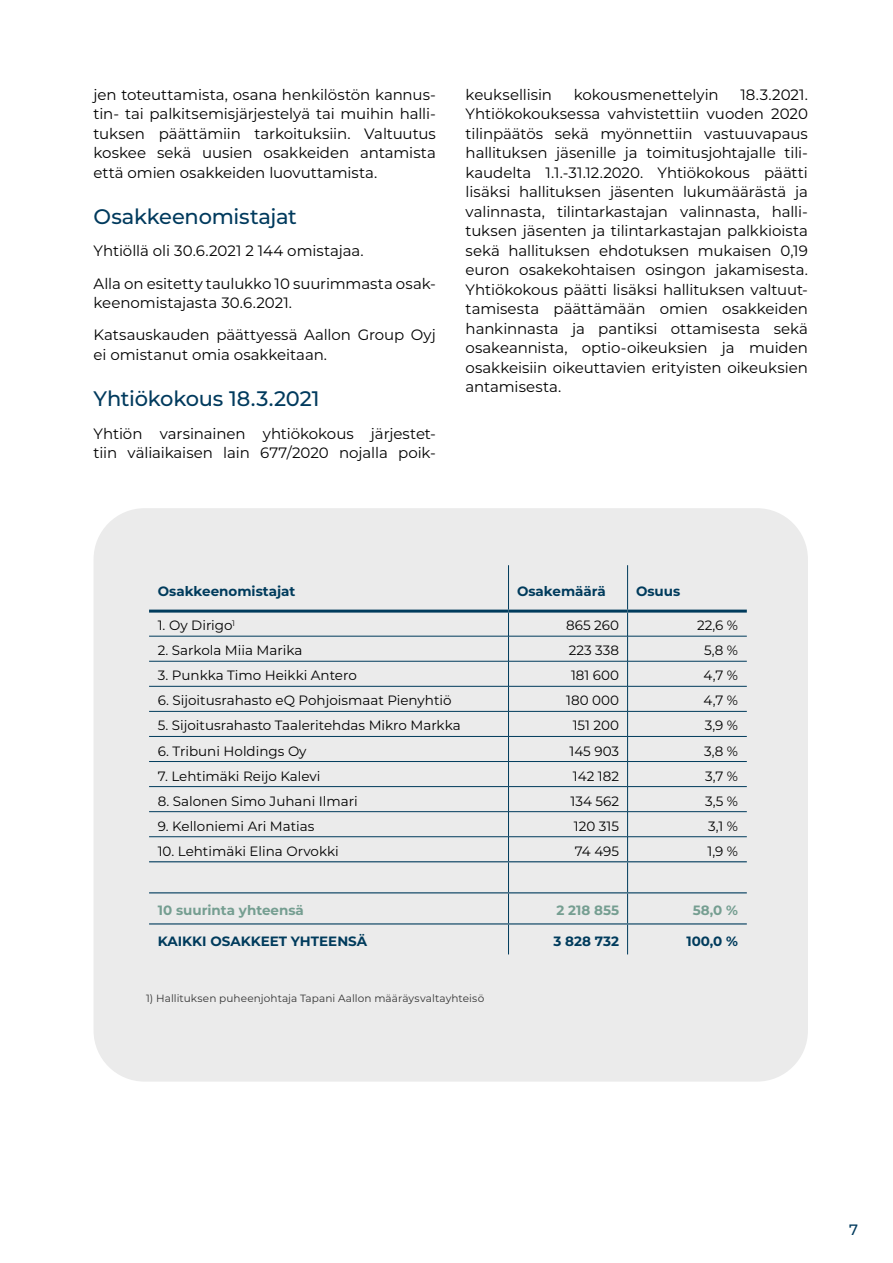
<style>
.page{position:relative;width:893px;height:1263px;background:#fff}
.page>*{position:absolute;margin:0;border:0;box-sizing:border-box;transform-origin:0 0}
.t1{font:500 21px "Montserrat";letter-spacing:-.01em;color:#003a5d}
.t2{font:15px/19.5px "Montserrat";letter-spacing:-.005em;color:#000}
.t3{font:500 15px "Montserrat";color:#003a5d}
.t4{font:13.5px "Montserrat";color:#000}
.t5{font:700 13.5px "Montserrat";color:#003b5c}
.t6{font:700 13.5px "Montserrat";color:#759e91}
.t7{font:10.5px "Montserrat";letter-spacing:.01em;color:#333}
</style>
<div class="page">
<div style="left:94px;top:508px;width:714px;height:573px;background:#ebebeb;border-radius:51px"></div>
<hr style="left:149px;top:636px;width:359px;height:1px;background:#003b5c">
<hr style="left:508px;top:636px;width:120px;height:1px;background:#003b5c">
<hr style="left:628px;top:636px;width:119px;height:1px;background:#003b5c">
<hr style="left:149px;top:661px;width:359px;height:1px;background:#003b5c">
<hr style="left:508px;top:661px;width:120px;height:1px;background:#003b5c">
<hr style="left:628px;top:661px;width:119px;height:1px;background:#003b5c">
<hr style="left:149px;top:686px;width:359px;height:1px;background:#003b5c">
<hr style="left:508px;top:686px;width:120px;height:1px;background:#003b5c">
<hr style="left:628px;top:686px;width:119px;height:1px;background:#003b5c">
<hr style="left:149px;top:711px;width:359px;height:1px;background:#003b5c">
<hr style="left:508px;top:711px;width:120px;height:1px;background:#003b5c">
<hr style="left:628px;top:711px;width:119px;height:1px;background:#003b5c">
<hr style="left:149px;top:736px;width:359px;height:1px;background:#003b5c">
<hr style="left:508px;top:736px;width:120px;height:1px;background:#003b5c">
<hr style="left:628px;top:736px;width:119px;height:1px;background:#003b5c">
<hr style="left:149px;top:761px;width:359px;height:1px;background:#003b5c">
<hr style="left:508px;top:761px;width:120px;height:1px;background:#003b5c">
<hr style="left:628px;top:761px;width:119px;height:1px;background:#003b5c">
<hr style="left:149px;top:786px;width:359px;height:1px;background:#003b5c">
<hr style="left:508px;top:786px;width:120px;height:1px;background:#003b5c">
<hr style="left:628px;top:786px;width:119px;height:1px;background:#003b5c">
<hr style="left:149px;top:811px;width:359px;height:1px;background:#003b5c">
<hr style="left:508px;top:811px;width:120px;height:1px;background:#003b5c">
<hr style="left:628px;top:811px;width:119px;height:1px;background:#003b5c">
<hr style="left:149px;top:836px;width:359px;height:1px;background:#003b5c">
<hr style="left:508px;top:836px;width:120px;height:1px;background:#003b5c">
<svg style="left:508px;top:613px;width:1px;height:248px"></svg>
<hr style="left:628px;top:836px;width:119px;height:1px;background:#003b5c">
<svg style="left:627px;top:613px;width:1px;height:248px"></svg>
<hr style="left:508px;top:862px;width:1px;height:30px;background:#003b5c">
<hr style="left:627px;top:862px;width:1px;height:30px;background:#003b5c">
<hr style="left:508px;top:893px;width:1px;height:30px;background:#003b5c">
<hr style="left:627px;top:893px;width:1px;height:30px;background:#003b5c">
<hr style="left:508px;top:924px;width:1px;height:30px;background:#003b5c">
<hr style="left:627px;top:924px;width:1px;height:30px;background:#003b5c">
<hr style="left:149px;top:610px;width:359px;height:3px;background:#003b5c">
<hr style="left:149px;top:861px;width:359px;height:1px;background:#003b5c">
<hr style="left:508px;top:861px;width:120px;height:1px;background:#003b5c">
<hr style="left:628px;top:861px;width:119px;height:1px;background:#003b5c">
<hr style="left:508px;top:565px;width:1px;height:45px;background:#003b5c">
<hr style="left:508px;top:610px;width:120px;height:3px;background:#003b5c">
<hr style="left:627px;top:565px;width:1px;height:45px;background:#003b5c">
<hr style="left:628px;top:610px;width:119px;height:3px;background:#003b5c">
<hr style="left:149px;top:892px;width:359px;height:1px;background:#003b5c">
<hr style="left:508px;top:892px;width:120px;height:1px;background:#003b5c">
<hr style="left:628px;top:892px;width:119px;height:1px;background:#003b5c">
<hr style="left:149px;top:923px;width:359px;height:1px;background:#003b5c">
<hr style="left:508px;top:923px;width:120px;height:1px;background:#003b5c">
<hr style="left:628px;top:923px;width:119px;height:1px;background:#003b5c">
<p class="t2" style="left:94px;top:84px;width:344px;text-align:justify">jen toteuttamista, osana henkilöstön kannus&shy;tin- tai palkitsemisjärjestelyä tai muihin halli&shy;tuksen päättämiin tarkoituksiin. Valtuutus koskee sekä uusien osakkeiden antamista että omien osakkeiden luovuttamista.</p>
<h1 class="t1" style="left:94px;top:202px;width:205px">Osakkeenomistajat</h1>
<p class="t2" style="left:94px;top:234px;width:344px;line-height:32.2px">Yhtiöllä oli 30.6.2021 2 144 omistajaa.<br>Alla on esitetty taulukko 10 suurimmasta osak-</p>
<p class="t2" style="left:94px;top:286px;width:344px;line-height:32.2px">keenomistajasta 30.6.2021.<br>Katsauskauden päättyessä Aallon Group Oyj</p>
<p class="t2" style="left:94px;top:344px;width:235px">ei omistanut omia osakkeitaan.</p>
<h1 class="t1" style="left:94px;top:384px;width:227px">Yhtiökokous 18.3.2021</h1>
<p class="t2" style="left:94px;top:423px;width:344px">Yhtiön varsinainen yhtiökokous järjestet&shy;tiin väliaikaisen lain 677/2020 nojalla poik-</p>
<p class="t2" style="left:466px;top:84px;width:88px">keuksellisin</p>
<p class="t2" style="left:574px;top:84px;width:146px">kokousmenettelyin</p>
<p class="t2" style="left:466px;top:84px;width:344px;text-align:justify;text-indent:275px">18.3.2021.<br>Yhtiökokouksessa vahvistettiin vuoden 2020 tilinpäätös sekä myönnettiin vastuuvapaus hallituksen jäsenille ja toimitusjohtajalle tili&shy;kaudelta 1.1.-31.12.2020. Yhtiökokous päätti lisäksi hallituksen jäsenten lukumäärästä ja valinnasta, tilintarkastajan valinnasta, halli&shy;tuksen jäsenten ja tilintarkastajan palkkioista sekä hallituksen ehdotuksen mukaisen 0,19 euron osakekohtaisen osingon jakamisesta.<br>Yhtiökokous päätti lisäksi hallituksen valtuut&shy;tamisesta päättämään omien osakkeiden hankinnasta ja pantiksi ottamisesta sekä osakeannista, optio-oikeuksien ja muiden osakkeisiin oikeuttavien erityisten oikeuksien antamisesta.</p>
<p class="t5" style="left:158px;top:581px;width:139px">Osakkeenomistajat</p>
<p class="t5" style="left:517px;top:581px;width:90px">Osakemäärä</p>
<p class="t5" style="left:636px;top:581px;width:46px">Osuus</p>
<p class="t4" style="left:158px;top:616px;width:79px">1. Oy Dirigo<sup>1</sup></p>
<p class="t4" style="left:566px;top:616px;width:54px">865 260</p>
<p class="t4" style="left:697px;top:616px;width:43px">22,6 %</p>
<p class="t4" style="left:158px;top:641px;width:146px">2. Sarkola Miia Marika</p>
<p class="t4" style="left:569px;top:641px;width:52px">223 338</p>
<p class="t4" style="left:704px;top:641px;width:35px">5,8 %</p>
<p class="t4" style="left:158px;top:666px;width:201px">3. Punkka Timo Heikki Antero</p>
<p class="t4" style="left:571px;top:666px;width:49px">181 600</p>
<p class="t4" style="left:704px;top:666px;width:36px">4,7 %</p>
<p class="t4" style="left:158px;top:691px;width:295px">6. Sijoitusrahasto eQ Pohjoismaat Pienyhtiö</p>
<p class="t4" style="left:566px;top:691px;width:54px">180 000</p>
<p class="t4" style="left:704px;top:691px;width:36px">4,7 %</p>
<p class="t4" style="left:158px;top:716px;width:304px">5. Sijoitusrahasto Taaleritehdas Mikro Markka</p>
<p class="t4" style="left:573px;top:716px;width:48px">151 200</p>
<p class="t4" style="left:705px;top:716px;width:35px">3,9 %</p>
<p class="t4" style="left:158px;top:741px;width:150px">6. Tribuni Holdings Oy</p>
<p class="t4" style="left:569px;top:741px;width:51px">145 903</p>
<p class="t4" style="left:704px;top:741px;width:35px">3,8 %</p>
<p class="t4" style="left:158px;top:766px;width:164px">7. Lehtimäki Reijo Kalevi</p>
<p class="t4" style="left:573px;top:766px;width:48px">142 182</p>
<p class="t4" style="left:705px;top:766px;width:34px">3,7 %</p>
<p class="t4" style="left:158px;top:791px;width:201px">8. Salonen Simo Juhani Ilmari</p>
<p class="t4" style="left:571px;top:791px;width:50px">134 562</p>
<p class="t4" style="left:705px;top:791px;width:34px">3,5 %</p>
<p class="t4" style="left:158px;top:817px;width:158px">9. Kelloniemi Ari Matias</p>
<p class="t4" style="left:574px;top:817px;width:47px">120 315</p>
<p class="t4" style="left:708px;top:817px;width:31px">3,1 %</p>
<p class="t4" style="left:158px;top:842px;width:182px">10. Lehtimäki Elina Orvokki</p>
<p class="t4" style="left:575px;top:842px;width:46px">74 495</p>
<p class="t4" style="left:707px;top:842px;width:32px">1,9 %</p>
<p class="t6" style="left:158px;top:900px;width:148px">10 suurinta yhteensä</p>
<p class="t6" style="left:556px;top:900px;width:64px">2 218 855</p>
<p class="t6" style="left:693px;top:900px;width:47px">58,0 %</p>
<p class="t5" style="left:158px;top:931px;width:211px">KAIKKI OSAKKEET YHTEENSÄ</p>
<p class="t5" style="left:553px;top:931px;width:67px">3 828 732</p>
<p class="t5" style="left:686px;top:931px;width:53px">100,0 %</p>
<p class="t7" style="left:146px;top:991px;width:340px">1) Hallituksen puheenjohtaja Tapani Aallon määräysvaltayhteisö</p>
<p class="t3" style="left:849px;top:1219px;width:10px">7</p>
</div>
